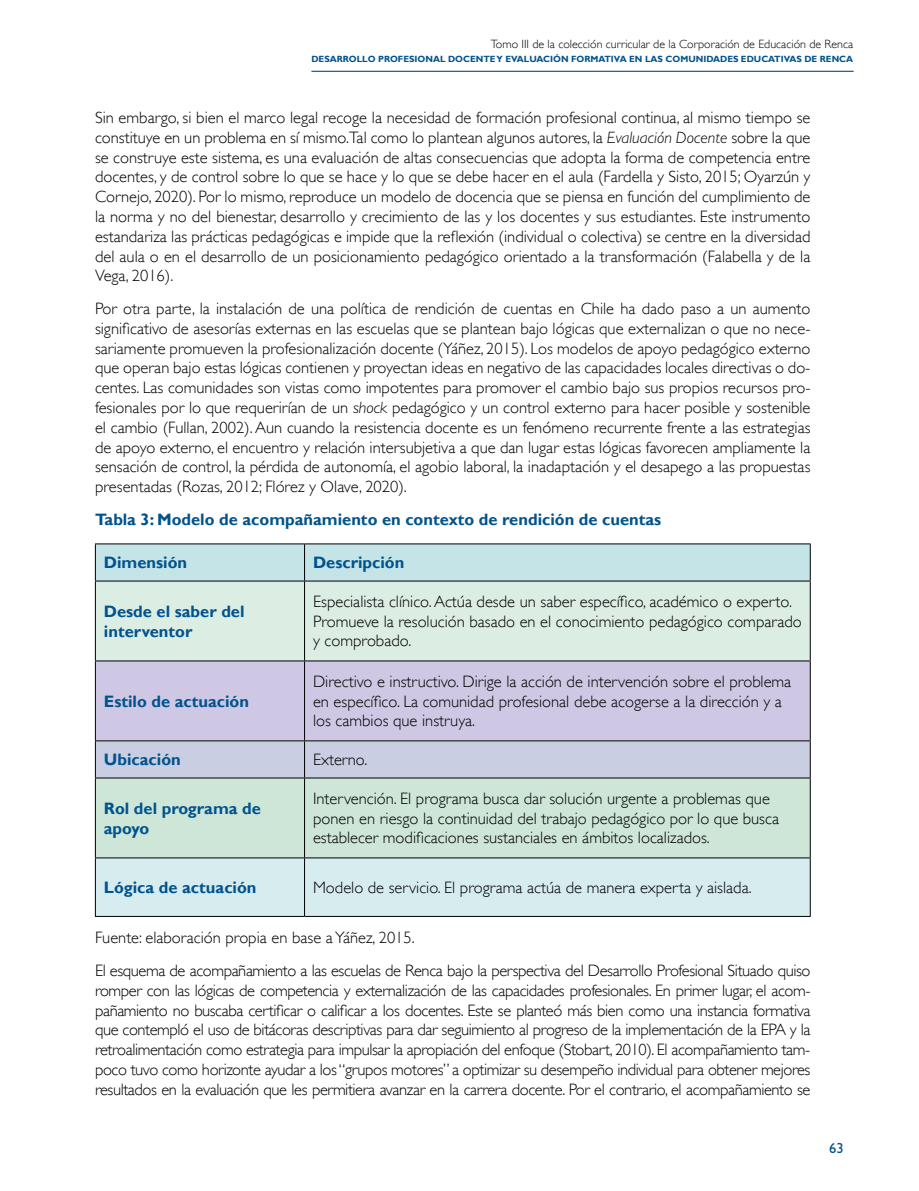
<style>
.page{position:relative;width:919px;height:1191px;background:#fff}
.page>*{position:absolute;margin:0;border:0;box-sizing:border-box;transform-origin:0 0}
.t1{font:300 16.5px/19.8px "Gill Sans Std";color:#000;text-align:justify}
.t2{font:700 16.5px/19.8px "Gill Sans";color:#01538e}
.t3{font:300 16.5px/32.5px "Gill Sans Std";letter-spacing:-.025em;color:#000}
.t4{font:14.55px "Gill Sans Std";color:#01538e}
.t5{font:300 12px "Gill Sans Std";color:#000}
.t6{font:700 9px "Gill Sans";color:#01538e}
.s1{font-style:italic}
</style>
<div class="page">
<hr style="left:311px;top:71px;width:542px;height:1px;background:#01538e">
<div style="left:96px;top:544px;width:713px;height:36px;background:#c4e4e7"></div>
<div style="left:96px;top:581px;width:713px;height:79px;background:#dcede3"></div>
<div style="left:96px;top:661px;width:713px;height:79px;background:#cfc8e5"></div>
<div style="left:96px;top:741px;width:713px;height:36px;background:#c9cee2"></div>
<div style="left:96px;top:778px;width:713px;height:79px;background:#cde6d7"></div>
<div style="left:96px;top:858px;width:713px;height:58px;background:#d6ecef"></div>
<hr style="left:95px;top:543px;width:209px;height:1px;background:#000">
<hr style="left:95px;top:544px;width:1px;height:36px;background:#000">
<hr style="left:304px;top:543px;width:506px;height:1px;background:#000">
<hr style="left:304px;top:544px;width:1px;height:36px;background:#000">
<hr style="left:809px;top:544px;width:1px;height:36px;background:#000">
<hr style="left:95px;top:580px;width:209px;height:1px;background:#000">
<hr style="left:95px;top:581px;width:1px;height:79px;background:#000">
<hr style="left:304px;top:580px;width:506px;height:1px;background:#000">
<hr style="left:304px;top:581px;width:1px;height:79px;background:#000">
<hr style="left:809px;top:581px;width:1px;height:79px;background:#000">
<hr style="left:95px;top:660px;width:209px;height:1px;background:#000">
<hr style="left:95px;top:661px;width:1px;height:79px;background:#000">
<hr style="left:304px;top:660px;width:506px;height:1px;background:#000">
<hr style="left:304px;top:661px;width:1px;height:79px;background:#000">
<hr style="left:809px;top:661px;width:1px;height:79px;background:#000">
<hr style="left:95px;top:740px;width:209px;height:1px;background:#000">
<hr style="left:95px;top:741px;width:1px;height:36px;background:#000">
<hr style="left:304px;top:740px;width:506px;height:1px;background:#000">
<hr style="left:304px;top:741px;width:1px;height:36px;background:#000">
<hr style="left:809px;top:741px;width:1px;height:36px;background:#000">
<hr style="left:95px;top:777px;width:209px;height:1px;background:#000">
<hr style="left:95px;top:778px;width:1px;height:79px;background:#000">
<hr style="left:304px;top:777px;width:506px;height:1px;background:#000">
<hr style="left:304px;top:778px;width:1px;height:79px;background:#000">
<hr style="left:809px;top:778px;width:1px;height:79px;background:#000">
<hr style="left:95px;top:857px;width:209px;height:1px;background:#000">
<hr style="left:95px;top:858px;width:1px;height:58px;background:#000">
<hr style="left:95px;top:916px;width:209px;height:1px;background:#000">
<hr style="left:304px;top:857px;width:506px;height:1px;background:#000">
<hr style="left:304px;top:858px;width:1px;height:58px;background:#000">
<hr style="left:809px;top:858px;width:1px;height:58px;background:#000">
<hr style="left:304px;top:916px;width:506px;height:1px;background:#000">
<p class="t5" style="left:490px;top:37px;width:364px">Tomo III de la colección curricular de la Corporación de Educación de Renca</p>
<p class="t6" style="left:311px;top:53px;width:543px">DESARROLLO PROFESIONAL DOCENTE Y EVALUACIÓN FORMATIVA EN LAS COMUNIDADES EDUCATIVAS DE RENCA</p>
<p class="t1" style="left:95px;top:108px;width:717px">Sin embargo, si bien el marco legal recoge la necesidad de formación profesional continua, al mismo tiempo se constituye en un problema en sí mismo.Tal como lo plantean algunos autores, la <span class="s1">Evaluación Docente</span> sobre la que se construye este sistema, es una evaluación de altas consecuencias que adopta la forma de competencia entre docentes, y de control sobre lo que se hace y lo que se debe hacer en el aula (Fardella y Sisto, 2015; Oyarzún y Cornejo, 2020). Por lo mismo, reproduce un modelo de docencia que se piensa en función del cumplimiento de la norma y no del bienestar, desarrollo y crecimiento de las y los docentes y sus estudiantes. Este instrumento estandariza las prácticas pedagógicas e impide que la reflexión (individual o colectiva) se centre en la diversidad del aula o en el desarrollo de un posicionamiento pedagógico orientado a la transformación (Falabella y de la Vega, 2016).</p>
<p class="t1" style="left:95px;top:299px;width:717px">Por otra parte, la instalación de una política de rendición de cuentas en Chile ha dado paso a un aumento significativo de asesorías externas en las escuelas que se plantean bajo lógicas que externalizan o que no nece&shy;sariamente promueven la profesionalización docente (Yáñez, 2015). Los modelos de apoyo pedagógico externo que operan bajo estas lógicas contienen y proyectan ideas en negativo de las capacidades locales directivas o do&shy;centes. Las comunidades son vistas como impotentes para promover el cambio bajo sus propios recursos pro&shy;fesionales por lo que requerirían de un <span class="s1">shock</span> pedagógico y un control externo para hacer posible y sostenible el cambio (Fullan, 2002). Aun cuando la resistencia docente es un fenómeno recurrente frente a las estrategias de apoyo externo, el encuentro y relación intersubjetiva a que dan lugar estas lógicas favorecen ampliamente la sensación de control, la pérdida de autonomía, el agobio laboral, la inadaptación y el desapego a las propuestas presentadas (Rozas, 2012; Flórez y Olave, 2020).</p>
<p class="t2" style="left:95px;top:510px;width:567px">Tabla 3: Modelo de acompañamiento en contexto de rendición de cuentas</p>
<p class="t2" style="left:104px;top:553px;width:85px">Dimensión</p>
<p class="t2" style="left:313px;top:553px;width:93px">Descripción</p>
<p class="t2" style="left:104px;top:602px;width:142px">Desde el saber del interventor</p>
<p class="t1" style="left:313px;top:591px;width:490px;text-align:left">Especialista clínico. Actúa desde un saber específico, académico o experto.<br>Promueve la resolución basado en el conocimiento pedagógico comparado y comprobado.</p>
<p class="t2" style="left:104px;top:691px;width:147px">Estilo de actuación</p>
<p class="t1" style="left:313px;top:671px;width:479px;text-align:left">Directivo e instructivo. Dirige la acción de intervención sobre el problema en específico. La comunidad profesional debe acogerse a la dirección y a los cambios que instruya.</p>
<p class="t2" style="left:104px;top:750px;width:78px">Ubicación</p>
<p class="t1" style="left:313px;top:750px;width:56px">Externo.</p>
<p class="t2" style="left:104px;top:798px;width:158px">Rol del programa de apoyo</p>
<p class="t1" style="left:313px;top:788px;width:467px;text-align:left">Intervención. El programa busca dar solución urgente a problemas que ponen en riesgo la continuidad del trabajo pedagógico por lo que busca establecer modificaciones sustanciales en ámbitos localizados.</p>
<p class="t2" style="left:104px;top:878px;width:154px">Lógica de actuación</p>
<p class="t1" style="left:313px;top:877px;width:440px">Modelo de servicio. El programa actúa de manera experta y aislada.</p>
<p class="t3" style="left:95px;top:921px;width:716px">Fuente: elaboración propia en base a Yáñez, 2015.<br>El esquema de acompañamiento a las escuelas de Renca bajo la perspectiva del Desarrollo Profesional Situado quiso</p>
<p class="t1" style="left:95px;top:980px;width:717px">romper con las lógicas de competencia y externalización de las capacidades profesionales. En primer lugar, el acom&shy;pañamiento no buscaba certificar o calificar a los docentes. Este se planteó más bien como una instancia formativa que contempló el uso de bitácoras descriptivas para dar seguimiento al progreso de la implementación de la EPA y la retroalimentación como estrategia para impulsar la apropiación del enfoque (Stobart, 2010). El acompañamiento tam&shy;poco tuvo como horizonte ayudar a los “grupos motores” a optimizar su desempeño individual para obtener mejores resultados en la evaluación que les permitiera avanzar en la carrera docente. Por el contrario, el acompañamiento se</p>
<p class="t4" style="left:829px;top:1139px;width:16px">63</p>
</div>
